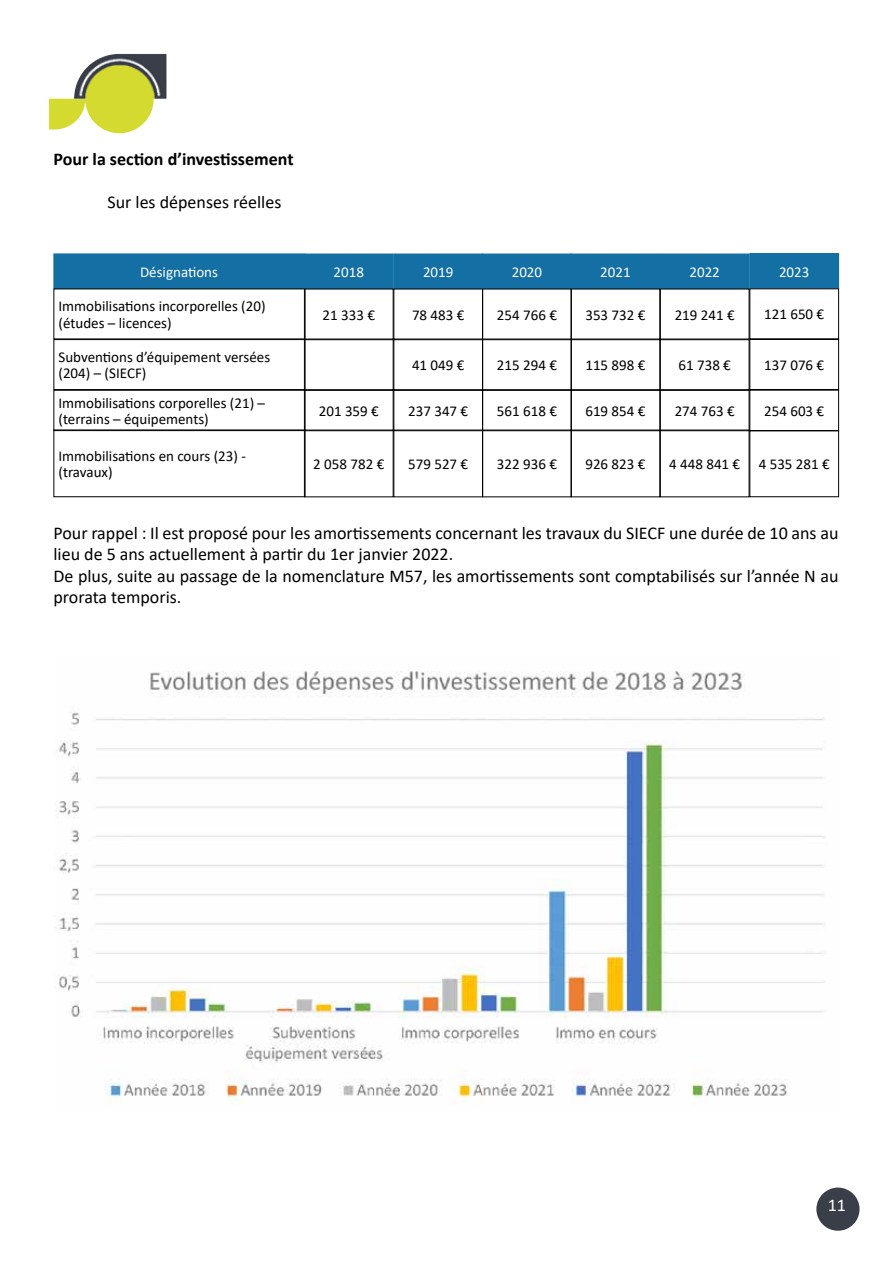
<style>
.page{position:relative;width:893px;height:1263px;background:#fff}
.page>*{position:absolute;margin:0;border:0;box-sizing:border-box;transform-origin:0 0}
.t1{font:18px/21.6px "Calibri";color:#000}
.t2{font:700 18px "Calibri";color:#000}
.t3{font:18px "Calibri";color:#fff}
.t4{font:15px/16.5px "Calibri";color:#000}
.t5{font:15px "Calibri";color:#fff}
</style>
<div class="page">
<div style="left:816px;top:1187px;width:43px;height:44px;background:#393e49;border-radius:50%"></div>
<svg style="left:49px;top:98px;width:25px;height:32px"></svg>
<img style="left:74px;top:54px;width:92px;height:79px">
<div style="left:54px;top:254px;width:250px;height:34px;background:#136fa4"></div>
<div style="left:53px;top:254px;width:252px;height:35px;border:1px solid #136fa4"></div>
<div style="left:571px;top:254px;width:89px;height:34px;background:#136fa4"></div>
<div style="left:571px;top:254px;width:89px;height:35px;border:1px solid #136fa4"></div>
<div style="left:53px;top:339px;width:252px;height:51px;border:1px solid #000"></div>
<div style="left:571px;top:339px;width:89px;height:51px;border:1px solid #000"></div>
<div style="left:53px;top:390px;width:252px;height:41px;border:1px solid #000"></div>
<div style="left:571px;top:390px;width:89px;height:41px;border:1px solid #000"></div>
<div style="left:660px;top:254px;width:89px;height:34px;background:#136fa4"></div>
<div style="left:660px;top:254px;width:89px;height:35px;border:1px solid #136fa4"></div>
<div style="left:660px;top:339px;width:89px;height:51px;border:1px solid #000"></div>
<div style="left:660px;top:390px;width:89px;height:41px;border:1px solid #000"></div>
<div style="left:750px;top:254px;width:89px;height:34px;background:#136fa4"></div>
<div style="left:749px;top:253px;width:90px;height:35px;border:1px solid #136fa4"></div>
<div style="left:749px;top:288px;width:90px;height:51px;border:1px solid #000"></div>
<div style="left:749px;top:339px;width:90px;height:51px;border:1px solid #000"></div>
<div style="left:749px;top:390px;width:90px;height:41px;border:1px solid #000"></div>
<div style="left:304px;top:254px;width:89px;height:34px;background:#136fa4"></div>
<div style="left:304px;top:254px;width:90px;height:35px;border:1px solid #136fa4"></div>
<div style="left:304px;top:339px;width:90px;height:51px;border:1px solid #000"></div>
<div style="left:304px;top:390px;width:90px;height:41px;border:1px solid #000"></div>
<div style="left:394px;top:254px;width:89px;height:34px;background:#136fa4"></div>
<div style="left:393px;top:254px;width:90px;height:35px;border:1px solid #136fa4"></div>
<div style="left:393px;top:339px;width:90px;height:51px;border:1px solid #000"></div>
<div style="left:393px;top:390px;width:90px;height:41px;border:1px solid #000"></div>
<div style="left:483px;top:254px;width:88px;height:34px;background:#136fa4"></div>
<div style="left:482px;top:254px;width:90px;height:35px;border:1px solid #136fa4"></div>
<div style="left:482px;top:289px;width:90px;height:50px;border:1px solid #000"></div>
<div style="left:482px;top:339px;width:90px;height:51px;border:1px solid #000"></div>
<div style="left:482px;top:390px;width:90px;height:41px;border:1px solid #000"></div>
<div style="left:53px;top:430px;width:252px;height:67px;border:1px solid #000"></div>
<div style="left:571px;top:430px;width:89px;height:67px;border:1px solid #000"></div>
<div style="left:660px;top:430px;width:89px;height:67px;border:1px solid #000"></div>
<div style="left:749px;top:430px;width:90px;height:67px;border:1px solid #000"></div>
<div style="left:304px;top:430px;width:90px;height:67px;border:1px solid #000"></div>
<div style="left:393px;top:430px;width:90px;height:67px;border:1px solid #000"></div>
<div style="left:482px;top:430px;width:90px;height:67px;border:1px solid #000"></div>
<img style="left:54px;top:671px;width:771px;height:433px">
<p class="t2" style="left:53px;top:146px;width:242px">Pour la section d’investissement</p>
<p class="t1" style="left:107px;top:191px;width:175px">Sur les dépenses réelles</p>
<p class="t5" style="left:140px;top:261px;width:79px">Désignations</p>
<p class="t5" style="left:600px;top:261px;width:32px">2021</p>
<p class="t4" style="left:58px;top:298px;width:209px">Immobilisations incorporelles (20) (études – licences)</p>
<p class="t4" style="left:585px;top:306px;width:62px">353 732 €</p>
<p class="t4" style="left:58px;top:348px;width:213px">Subventions d’équipement versées (204) – (SIECF)</p>
<p class="t4" style="left:585px;top:357px;width:62px">115 898 €</p>
<p class="t4" style="left:58px;top:394px;width:208px">Immobilisations corporelles (21) – (terrains – équipements)</p>
<p class="t4" style="left:585px;top:403px;width:62px">619 854 €</p>
<p class="t5" style="left:334px;top:261px;width:32px">2018</p>
<p class="t4" style="left:323px;top:306px;width:54px">21 333 €</p>
<p class="t5" style="left:423px;top:261px;width:32px">2019</p>
<p class="t4" style="left:412px;top:306px;width:54px">78 483 €</p>
<p class="t5" style="left:512px;top:261px;width:32px">2020</p>
<p class="t4" style="left:497px;top:306px;width:62px">254 766 €</p>
<p class="t4" style="left:412px;top:357px;width:54px">41 049 €</p>
<p class="t4" style="left:408px;top:403px;width:62px">237 347 €</p>
<p class="t4" style="left:497px;top:357px;width:62px">215 294 €</p>
<p class="t4" style="left:497px;top:403px;width:62px">561 618 €</p>
<p class="t4" style="left:319px;top:403px;width:62px">201 359 €</p>
<p class="t5" style="left:689px;top:261px;width:32px">2022</p>
<p class="t4" style="left:675px;top:306px;width:62px">219 241 €</p>
<p class="t4" style="left:678px;top:357px;width:54px">61 738 €</p>
<p class="t4" style="left:675px;top:403px;width:62px">274 763 €</p>
<p class="t5" style="left:779px;top:261px;width:32px">2023</p>
<p class="t4" style="left:764px;top:306px;width:62px">121 650 €</p>
<p class="t4" style="left:764px;top:356px;width:62px">137 076 €</p>
<p class="t4" style="left:764px;top:402px;width:62px">254 603 €</p>
<p class="t4" style="left:58px;top:447px;width:189px">Immobilisations en cours (23) - (travaux)</p>
<p class="t4" style="left:313px;top:455px;width:73px">2 058 782 €</p>
<p class="t4" style="left:408px;top:455px;width:62px">579 527 €</p>
<p class="t4" style="left:497px;top:455px;width:62px">322 936 €</p>
<p class="t4" style="left:585px;top:455px;width:62px">926 823 €</p>
<p class="t4" style="left:669px;top:456px;width:162px">4 448 841 € 4 535 281 €</p>
<p class="t1" style="left:53px;top:521px;width:786px">Pour rappel : Il est proposé pour les amortissements concernant les travaux du SIECF une durée de 10 ans au lieu de 5 ans actuellement à partir du 1er janvier 2022.<br>De plus, suite au passage de la nomenclature M57, les amortissements sont comptabilisés sur l’année N au prorata temporis.</p>
<p class="t3" style="left:828px;top:1192px;width:20px">11</p>
</div>
